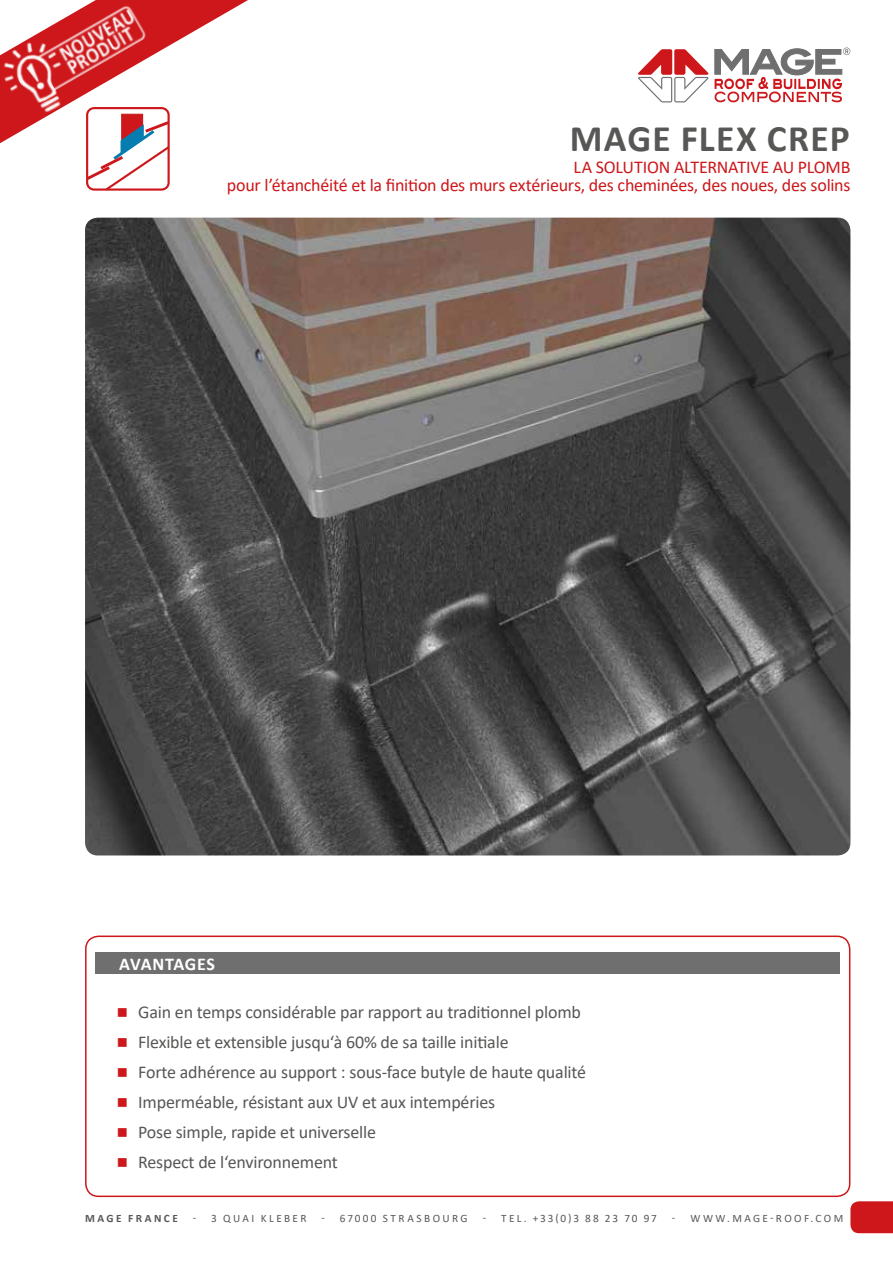
<style>
.page{position:relative;width:893px;height:1263px;background:#fff}
.page>*{position:absolute;margin:0;border:0;box-sizing:border-box;transform-origin:0 0}
.t1{font:700 37.5px "Calibri";letter-spacing:.035em;color:#575756}
.t2{font:18px/30px "Calibri";letter-spacing:-.01em;color:#575756}
.t3{font:18px/18px "Calibri";letter-spacing:-.015em;color:#cd171a;text-align:right}
.t4{font:700 18px "Calibri";letter-spacing:.03em;color:#fff}
.t5{font:11.25px "Calibri";letter-spacing:.21em;color:#575756}
.t6{font:11.25px "Calibri";letter-spacing:.175em;color:#575756}
.t7{font:700 11.25px "Calibri";letter-spacing:.215em;color:#575756}
</style>
<div class="page">
<svg style="left:850px;top:1201px;width:43px;height:32px"></svg>
<svg style="left:638px;top:47px;width:212px;height:55px"></svg>
<div style="left:85px;top:935px;width:765px;height:262px;border:2px solid #cd171a;border-radius:13px"></div>
<div style="left:95px;top:952px;width:745px;height:22px;background:#706f6f"></div>
<img style="left:85px;top:218px;width:765px;height:637px">
<svg style="left:0;top:0;width:248px;height:191px"></svg>
<img style="left:0;top:0;width:176px;height:134px">
<h1 class="t1" style="left:570px;top:112px;width:281px">MAGE FLEX CREP</h1>
<p class="t3" style="left:227px;top:158px;width:625px">LA SOLUTION ALTERNATIVE AU PLOMB<br>pour l’étanchéité et la finition des murs extérieurs, des cheminées, des noues, des solins</p>
<p class="t4" style="left:119px;top:951px;width:97px">AVANTAGES</p>
<p class="t2" style="left:138px;top:997px;width:449px">Gain en temps considérable par rapport au traditionnel plomb Flexible et extensible jusqu‘à 60% de sa taille initiale<br>Forte adhérence au support : sous-face butyle de haute qualité Imperméable, résistant aux UV et aux intempéries<br>Pose simple, rapide et universelle<br>Respect de l‘environnement</p>
<p class="t7" style="left:85px;top:1210px;width:94px">MAGE FRANCE</p>
<p class="t5" style="left:193px;top:1210px;width:115px">- 3 QUAI KLEBER</p>
<p class="t5" style="left:322px;top:1210px;width:148px">- 67000 STRASBOURG</p>
<p class="t6" style="left:483px;top:1210px;width:176px">- TEL. +33(0)3 88 23 70 97</p>
<p class="t5" style="left:672px;top:1210px;width:173px">- WWW.MAGE-ROOF.COM</p>
</div>
